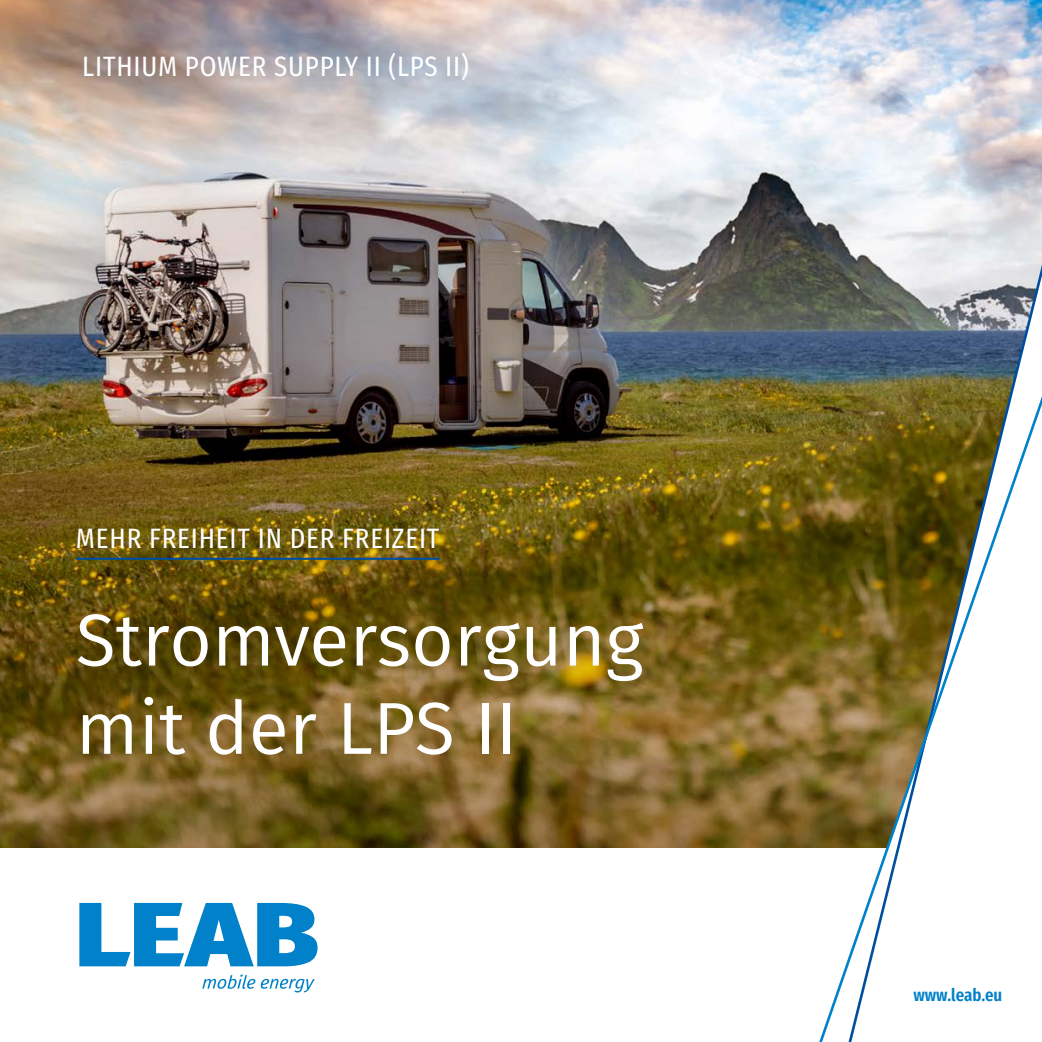
<style>
.page{position:relative;width:1042px;height:1042px;background:#fff}
.page>*{position:absolute;margin:0;border:0;box-sizing:border-box;transform-origin:0 0}
.t1{font:73.5px/88.2px "Fira Sans";color:#fff}
.bullets{font:28px "Fira Sans Condensed";letter-spacing:.03em;color:#fff}
.t2{font:600 17.5px "Fira Sans Condensed";color:#0081c9}
</style>
<div class="page">
<img style="left:0;top:0;width:579px;height:343px">
<img style="left:0;top:343px;width:579px;height:504px">
<hr style="left:76px;top:558px;width:364px;height:2px;background:#004f9f">
<img style="left:579px;top:0;width:463px;height:1042px">
<svg style="left:202px;top:974px;width:113px;height:18px"></svg>
<svg style="left:79px;top:903px;width:238px;height:63px"></svg>
<p class="bullets" style="left:82px;top:40px;width:388px">LITHIUM POWER SUPPLY II (LPS II)</p>
<p class="bullets" style="left:76px;top:512px;width:365px">MEHR FREIHEIT IN DER FREIZEIT</p>
<p class="t1" style="left:76px;top:594px;width:569px">Stromversorgung mit der LPS II</p>
<p class="t2" style="left:913px;top:979px;width:90px">www.leab.eu</p>
</div>
